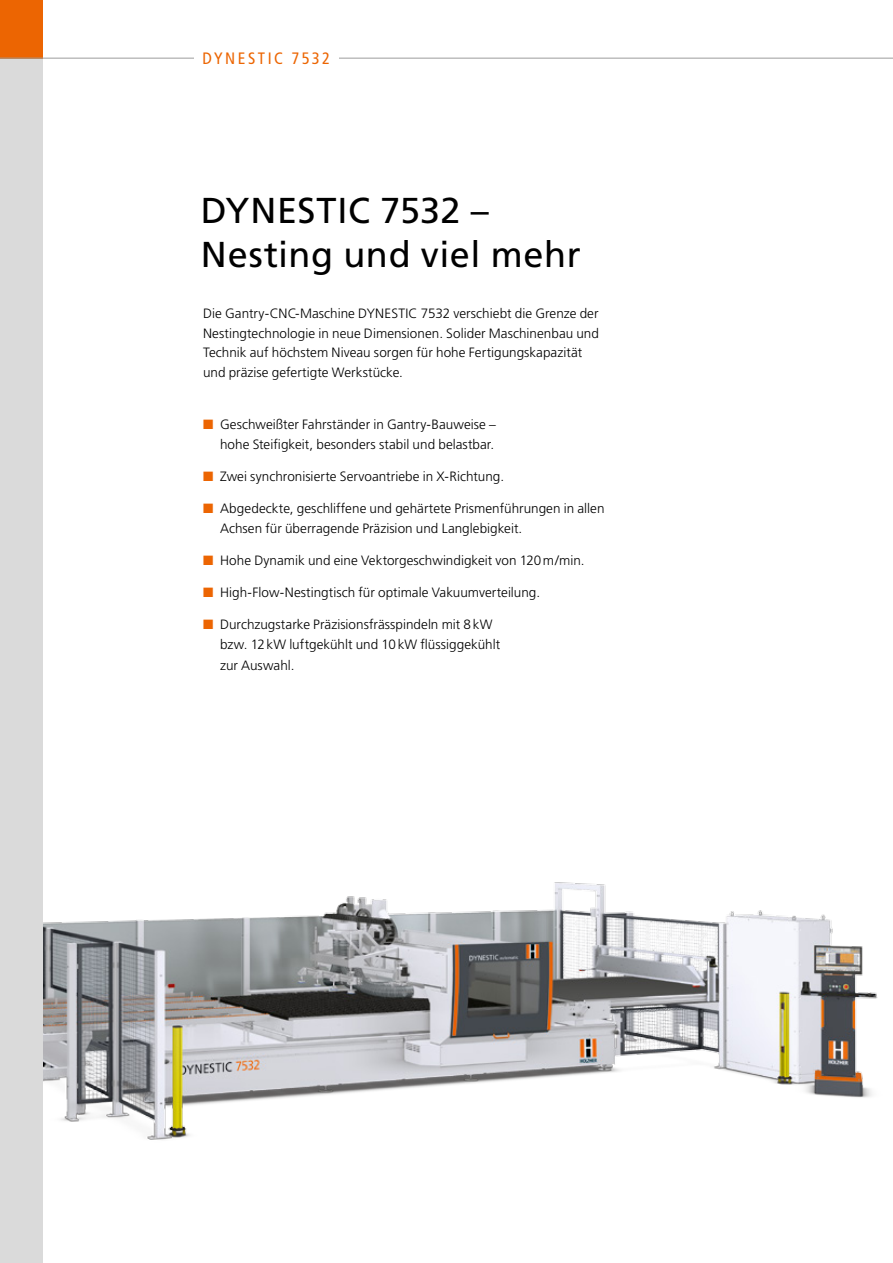
<style>
.page{position:relative;width:893px;height:1263px;background:#fff}
.page>*{position:absolute;margin:0;border:0;box-sizing:border-box;transform-origin:0 0}
.t1{font:36px/43.5px "Frutiger";letter-spacing:.015em;color:#000}
.t2{font:condensed 16.5px "Frutiger";letter-spacing:.15em;color:#ec6502}
.t3{font:300 13.5px/19.5px "Frutiger";color:#000}
.s1{color:#ec6502}
</style>
<div class="page">
<img style="left:43px;top:882px;width:835px;height:258px">
<div style="left:0;top:0;width:43px;height:1263px;background:#dadada"></div>
<div style="left:0;top:0;width:43px;height:58px;background:#ec6502"></div>
<hr style="left:0;top:58px;width:893px;height:1px;background:#9c9d9d">
<div style="left:194px;top:43px;width:145px;height:29px;background:#fff"></div>
<p class="t2" style="left:203px;top:48px;width:129px">DYNESTIC 7532</p>
<h1 class="t1" style="left:201px;top:189px;width:381px">DYNESTIC 7532 –<br>Nesting und viel mehr</h1>
<p class="t3" style="left:203px;top:304px;width:397px">Die Gantry-CNC-Maschine DYNESTIC 7532 verschiebt die Grenze der Nestingtechnologie in neue Dimensionen. Solider Maschinenbau und Technik auf höchstem Niveau sorgen für hohe Fertigungskapazität und präzise gefertigte Werkstücke.</p>
<p class="t3" style="left:203px;top:415px;width:294px;text-align:right"><span class="s1">■</span> Geschweißter Fahrständer in Gantry-Bauweise – hohe Steifigkeit, besonders stabil und belastbar.</p>
<p class="t3" style="left:203px;top:467px;width:303px"><span class="s1">■</span> Zwei synchronisierte Servoantriebe in X-Richtung.</p>
<p class="t3" style="left:220px;top:499px;width:386px;text-indent:-17px"><span class="s1">■</span> Abgedeckte, geschliffene und gehärtete Prismenführungen in allen<br>Achsen für überragende Präzision und Langlebigkeit.</p>
<p class="t3" style="left:203px;top:551px;width:383px"><span class="s1">■</span> Hohe Dynamik und eine Vektorgeschwindigkeit von 120m/min.</p>
<p class="t3" style="left:203px;top:583px;width:339px"><span class="s1">■</span> High-Flow-Nestingtisch für optimale Vakuumverteilung.</p>
<p class="t3" style="left:220px;top:615px;width:282px;text-indent:-17px"><span class="s1">■</span> Durchzugstarke Präzisionsfrässpindeln mit 8kW bzw. 12kW luftgekühlt und 10kW flüssiggekühlt</p>
<p class="t3" style="left:220px;top:656px;width:76px">zur Auswahl.</p>
</div>
